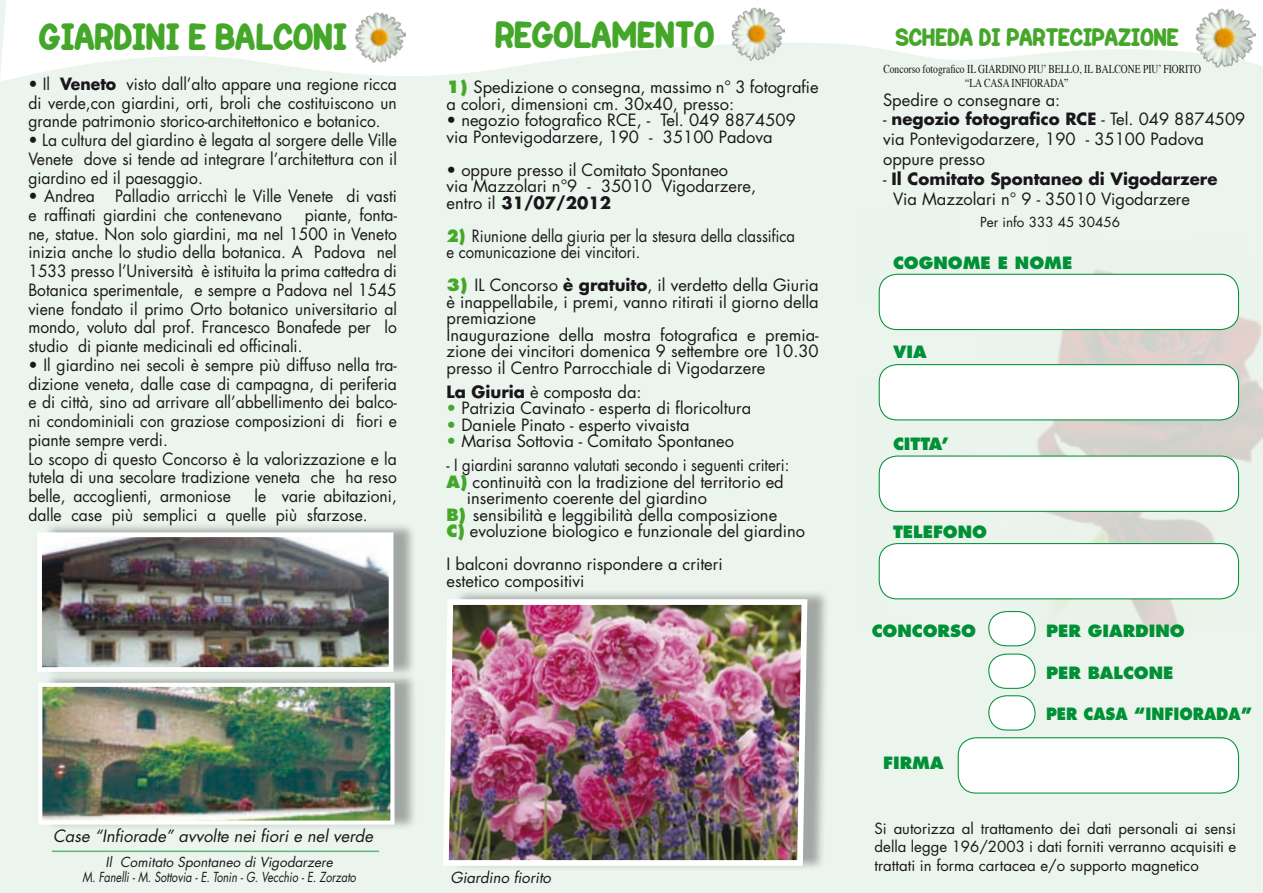
<style>
.page{position:relative;width:1263px;height:893px;background:#fff}
.page>*{position:absolute;margin:0;border:0;box-sizing:border-box;transform-origin:0 0}
.t1{font:45px "One Trick Pony";color:#44a72a}
.t2{font:30px "One Trick Pony";color:#44a72a}
.t3{font:16.5px/18.8px "Futura";color:#1a171c;text-align:justify;scale:.95 1}
.t4{font:16.5px/16.5px "Futura";color:#1a171c}
.t5{font:16.5px/16.5px "Futura";color:#1a171c;scale:.9 1}
.t6{font:800 16.5px "Futura";color:#009036}
.t7{font:italic 16.5px "Futura";color:#1a171c}
.t8{font:800 16.5px "Futura";color:#009036;scale:.9 1}
.t9{font:15px/18px "Futura";color:#1a171c}
.t10{font:italic 15px "Futura";color:#1a171c}
.t11{font:italic 13.5px/15px "Futura";color:#1a171c;text-align:center}
.t12{font:13.5px "Futura";color:#1a171c}
.t13{font:12px/14.4px "Times";color:#1a171c;scale:.8 1}
.s1{font-weight:700}
.s2{font-weight:800;color:#44a72a}
.s3{color:#44a72a}
</style>
<div class="page">
<div style="left:0;top:119px;width:1263px;height:774px;background:#ebf4ed"></div>
<svg style="left:0;top:0;width:1263px;height:119px;fill:#ebf4ed"></svg>
<div style="left:879px;top:274px;width:359px;height:56px;background:#fff;border-radius:18px"></div>
<div style="left:879px;top:274px;width:360px;height:56px;border:1px solid #009036;border-radius:18px"></div>
<div style="left:879px;top:365px;width:359px;height:55px;background:#fff;border-radius:18px"></div>
<div style="left:879px;top:364px;width:360px;height:56px;border:1px solid #009036;border-radius:18px"></div>
<div style="left:879px;top:456px;width:359px;height:55px;background:#fff;border-radius:18px"></div>
<div style="left:879px;top:455px;width:360px;height:57px;border:1px solid #009036;border-radius:18px"></div>
<div style="left:879px;top:544px;width:359px;height:55px;background:#fff;border-radius:18px"></div>
<div style="left:879px;top:543px;width:360px;height:56px;border:1px solid #009036;border-radius:18px"></div>
<div style="left:958px;top:738px;width:280px;height:55px;background:#fff;border-radius:18px"></div>
<div style="left:958px;top:737px;width:281px;height:57px;border:1px solid #009036;border-radius:18px"></div>
<svg style="left:988px;top:610px;width:48px;height:37px"></svg>
<svg style="left:988px;top:653px;width:48px;height:36px"></svg>
<svg style="left:988px;top:695px;width:48px;height:36px"></svg>
<img style="left:730px;top:6px;width:54px;height:55px">
<img style="left:1195px;top:8px;width:60px;height:60px">
<img style="left:354px;top:11px;width:52px;height:52px">
<div style="left:45px;top:672px;width:372px;height:158px;background:#1a171c;opacity:.35"></div>
<img style="left:43px;top:688px;width:346px;height:132px">
<div style="left:38px;top:683px;width:356px;height:142px;border:4px solid #fff"></div>
<div style="left:44px;top:521px;width:372px;height:156px;background:#1a171c;opacity:.35"></div>
<img style="left:43px;top:538px;width:344px;height:128px">
<div style="left:37px;top:532px;width:356px;height:140px;border:5px solid #fff"></div>
<div style="left:449px;top:588px;width:381px;height:283px;background:#1a171c;opacity:.35"></div>
<img style="left:440px;top:596px;width:370px;height:273px">
<hr style="left:52px;top:850px;width:327px;height:2px;background:#009036">
<h1 class="t1" style="left:39px;top:17px;width:309px">GIARDINI E BALCONI</h1>
<h1 class="t1" style="left:495px;top:15px;width:221px">REGOLAMENTO</h1>
<p class="t3" style="left:28px;top:74px;width:389px">• Il <span class="s1">Veneto</span> visto dall’alto appare una regione ricca di verde,con giardini, orti, broli che costituiscono un grande patrimonio storico-architettonico e botanico.</p>
<p class="t3" style="left:28px;top:130px;width:389px">• La cultura del giardino è legata al sorgere delle Ville Venete dove si tende ad integrare l’architettura con il giardino ed il paesaggio.</p>
<p class="t3" style="left:28px;top:187px;width:389px">• Andrea Palladio arricchì le Ville Venete di vasti e raffinati giardini che contenevano</p>
<p class="t3" style="left:28px;top:205px;width:389px;text-indent:276px">piante, fonta&shy;ne, statue. Non solo giardini, ma nel 1500 in Veneto inizia anche lo studio della botanica. A Padova nel 1533 presso l’Università è istituita la prima cattedra di Botanica sperimentale, e sempre a Padova nel 1545 viene fondato il primo Orto botanico universitario al mondo, voluto dal prof. Francesco Bonafede per lo studio di piante medicinali ed officinali.</p>
<p class="t3" style="left:28px;top:355px;width:389px;text-align:left">• Il giardino nei secoli è sempre più diffuso nella tra&shy;dizione veneta, dalle case di campagna, di periferia e di città, sino ad arrivare all’abbellimento dei balco&shy;ni condominiali con graziose composizioni di fiori e piante sempre verdi.<br>Lo scopo di questo Concorso è la valorizzazione e la tutela di una secolare tradizione veneta che ha reso belle, accoglienti, armoniose</p>
<p class="t3" style="left:28px;top:486px;width:389px;text-indent:226px">le varie abitazioni, dalle case più semplici a quelle più sfarzose.</p>
<p class="t4" style="left:446px;top:79px;width:374px"><span class="s2">1)</span> Spedizione o consegna, massimo n° 3 fotografie a colori, dimensioni cm. 30x40, presso:</p>
<p class="t4" style="left:446px;top:112px;width:351px">• negozio fotografico RCE, - Tel. 049 8874509 via Pontevigodarzere, 190 - 35100 Padova</p>
<p class="t4" style="left:446px;top:161px;width:311px">• oppure presso il Comitato Spontaneo<br>via Mazzolari n°9 - 35010 Vigodarzere, entro il <span class="s1">31/07/2012</span></p>
<p class="t5" style="left:446px;top:227px;width:389px"><span class="s2">2)</span> Riunione della giuria per la stesura della classifica e comunicazione dei vincitori.</p>
<p class="t4" style="left:446px;top:277px;width:374px"><span class="s2">3)</span> IL Concorso <span class="s1">è gratuito</span>, il verdetto della Giuria è inappellabile, i premi, vanno ritirati il giorno della premiazione<br>Inaugurazione della mostra fotografica e premia&shy;zione dei vincitori domenica 9 settembre ore 10.30 presso il Centro Parrocchiale di Vigodarzere</p>
<p class="t4" style="left:446px;top:383px;width:197px"><span class="s1">La Giuria</span> è composta da:</p>
<p class="t4" style="left:446px;top:400px;width:306px"><span class="s3">•</span> Patrizia Cavinato - esperta di floricoltura</p>
<p class="t4" style="left:446px;top:416px;width:245px"><span class="s3">•</span> Daniele Pinato - esperto vivaista</p>
<p class="t4" style="left:446px;top:433px;width:289px"><span class="s3">•</span> Marisa Sottovia - Comitato Spontaneo</p>
<p class="t5" style="left:446px;top:457px;width:382px">- I giardini saranno valutati secondo i seguenti criteri:</p>
<p class="t4" style="left:446px;top:473px;width:339px"><span class="s2">A)</span> continuità con la tradizione del territorio ed</p>
<p class="t4" style="left:467px;top:490px;width:242px">inserimento coerente del giardino</p>
<p class="t4" style="left:446px;top:506px;width:332px"><span class="s2">B)</span> sensibilità e leggibilità della composizione</p>
<p class="t4" style="left:446px;top:523px;width:360px"><span class="s2">C)</span> evoluzione biologico e funzionale del giardino</p>
<p class="t4" style="left:446px;top:556px;width:278px">I balconi dovranno rispondere a criteri estetico compositivi</p>
<p class="t7" style="left:53px;top:825px;width:321px">Case “Infiorade” avvolte nei fiori e nel verde</p>
<p class="t11" style="left:82px;top:855px;width:275px">Il Comitato Spontaneo di Vigodarzere<br>M. Fanelli - M. Sottovia - E. Tonin - G. Vecchio - E. Zorzato</p>
<p class="t10" style="left:450px;top:867px;width:102px">Giardino fiorito</p>
<h2 class="t2" style="left:895px;top:24px;width:284px">SCHEDA DI PARTECIPAZIONE</h2>
<p class="t13" style="left:965px;top:61px;width:297px;text-indent:-82px">Concorso fotografico IL GIARDINO PIU’ BELLO, IL BALCONE PIU’ FIORITO “LA CASA INFIORADA”</p>
<p class="t4" style="left:883px;top:91px;width:179px">Spedire o consegnare a:</p>
<p class="t4" style="left:883px;top:109px;width:364px;line-height:19.8px">- <span class="s1">negozio fotografico RCE</span> - Tel. 049 8874509 via Pontevigodarzere, 190 - 35100 Padova oppure presso</p>
<p class="t4" style="left:893px;top:169px;width:326px;line-height:19.8px;text-indent:-10px">- <span class="s1">Il Comitato Spontaneo di Vigodarzere<br></span>Via Mazzolari n° 9 - 35010 Vigodarzere</p>
<p class="t12" style="left:980px;top:213px;width:142px">Per info 333 45 30456</p>
<p class="t6" style="left:893px;top:253px;width:181px">COGNOME E NOME</p>
<p class="t6" style="left:893px;top:341px;width:35px">VIA</p>
<p class="t6" style="left:893px;top:433px;width:58px">CITTA’</p>
<p class="t6" style="left:893px;top:521px;width:96px">TELEFONO</p>
<p class="t6" style="left:872px;top:620px;width:106px">CONCORSO</p>
<p class="t6" style="left:1046px;top:620px;width:140px">PER GIARDINO</p>
<p class="t6" style="left:1046px;top:663px;width:129px">PER BALCONE</p>
<p class="t8" style="left:1046px;top:703px;width:231px">PER CASA “INFIORADA”</p>
<p class="t6" style="left:883px;top:752px;width:62px">FIRMA</p>
<p class="t9" style="left:874px;top:819px;width:363px">Si autorizza al trattamento dei dati personali ai sensi della legge 196/2003 i dati forniti verranno acquisiti e</p>
<p class="t9" style="left:874px;top:857px;width:326px">trattati in forma cartacea e/o supporto magnetico</p>
</div>
